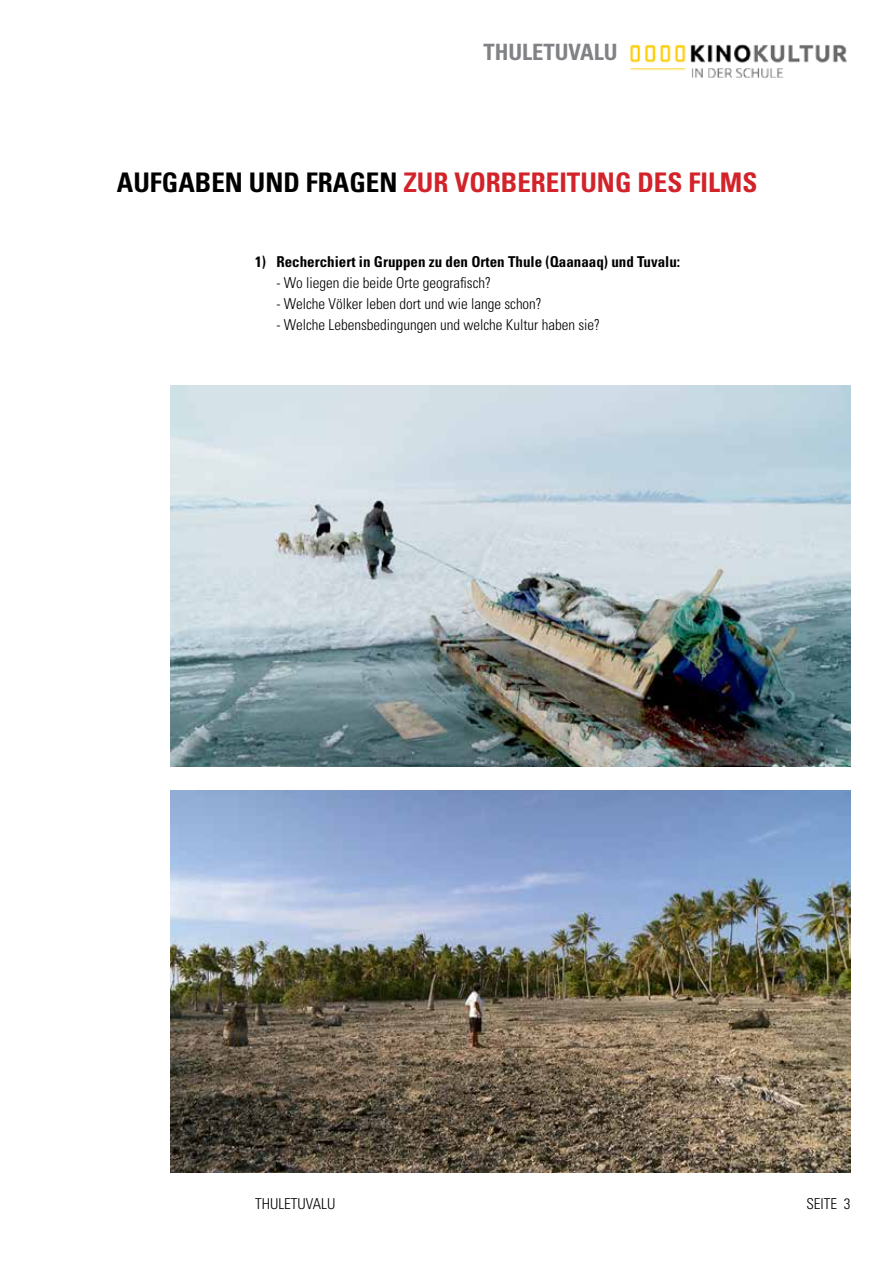
<style>
.page{position:relative;width:893px;height:1263px;background:#fff}
.page>*{position:absolute;margin:0;border:0;box-sizing:border-box;transform-origin:0 0}
.t1{font:700 condensed 27px "Univers";color:#d2232a}
.t2{font:700 condensed 22.5px "Univers";color:#808285}
.t3{font:300 condensed 15px "Univers";color:#000}
.t4{font:700 condensed 15px "Univers";color:#000}
.s1{color:#000}
</style>
<div class="page">
<img style="left:630px;top:44px;width:217px;height:34px">
<img style="left:171px;top:385px;width:679px;height:381px">
<img style="left:171px;top:790px;width:679px;height:382px">
<h2 class="t2" style="left:483px;top:39px;width:136px">THULETUVALU</h2>
<h1 class="t1" style="left:117px;top:165px;width:642px"><span class="s1">AUFGABEN UND FRAGEN</span> ZUR VORBEREITUNG DES FILMS</h1>
<p class="t4" style="left:255px;top:253px;width:427px">1) Recherchiert in Gruppen zu den Orten Thule (Qaanaaq) und Tuvalu:</p>
<p class="t3" style="left:276px;top:274px;width:216px">- Wo liegen die beide Orte geografisch?</p>
<p class="t3" style="left:276px;top:295px;width:267px">- Welche Völker leben dort und wie lange schon?</p>
<p class="t3" style="left:276px;top:316px;width:325px">- Welche Lebensbedingungen und welche Kultur haben sie?</p>
<p class="t3" style="left:255px;top:1195px;width:82px">THULETUVALU</p>
<p class="t3" style="left:806px;top:1195px;width:46px">SEITE 3</p>
</div>
